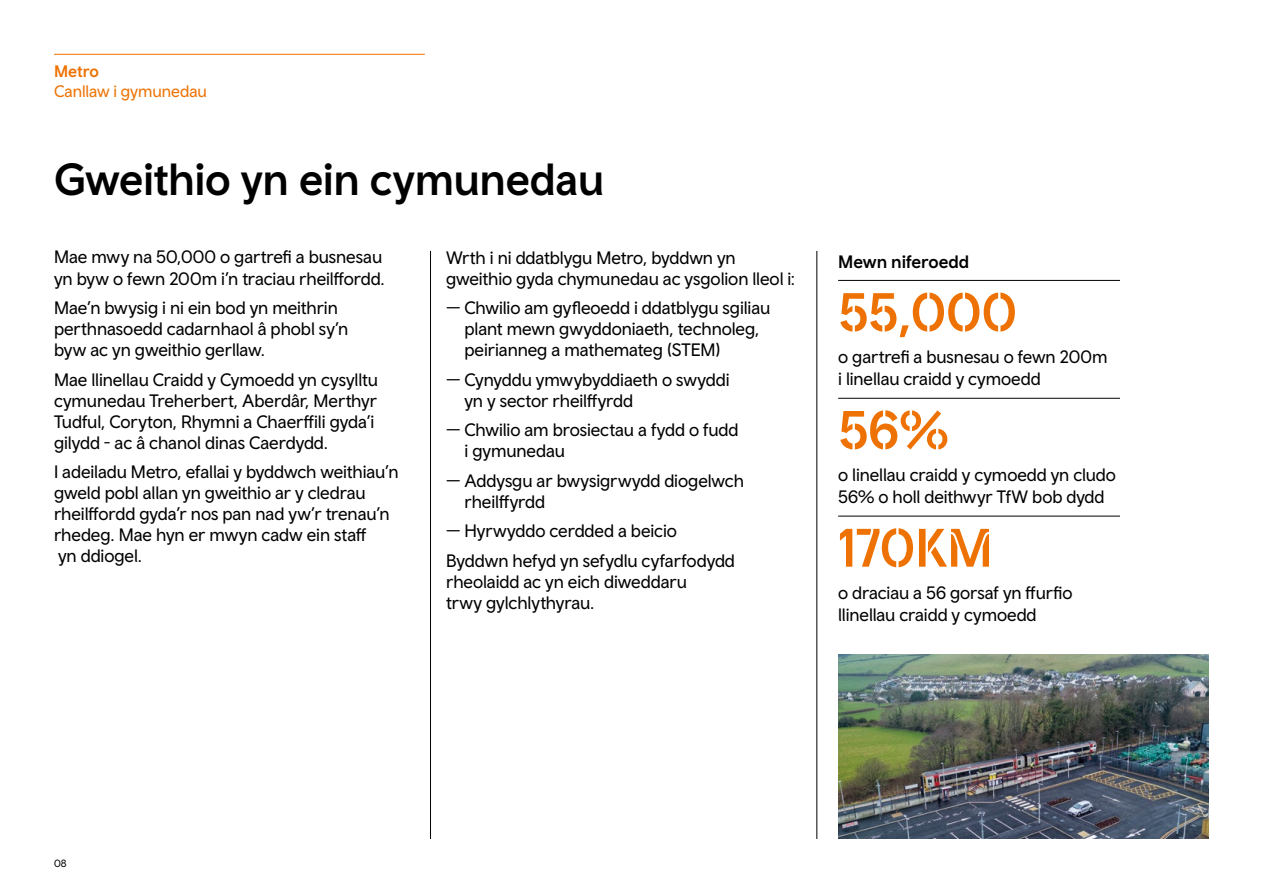
<style>
.page{position:relative;width:1263px;height:893px;background:#fff}
.page>*{position:absolute;margin:0;border:0;box-sizing:border-box;transform-origin:0 0}
.t1{font:500 54px "Cymru Sans Transport";letter-spacing:-.005em;color:#ee7203}
.t2{font:500 45px "Wales Sans Body";letter-spacing:-.01em;color:#000}
.t3{font:18px/21px "Wales Sans Body";letter-spacing:-.005em;color:#000}
.t4{font:500 18px "Wales Sans Body";letter-spacing:-.005em;color:#000}
.t5{font:16.65px "Wales Sans Body";color:#ee7203}
.t6{font:500 16.65px "Wales Sans Body";color:#ee7203}
.t7{font:10.5px "Wales Sans Body";color:#000}
</style>
<div class="page">
<hr style="left:54px;top:54px;width:371px;height:1px;background:#ee7203">
<hr style="left:838px;top:280px;width:282px;height:1px;background:#000">
<hr style="left:838px;top:398px;width:282px;height:1px;background:#000">
<hr style="left:838px;top:516px;width:282px;height:1px;background:#000">
<img style="left:838px;top:655px;width:371px;height:184px">
<hr style="left:430px;top:251px;width:1px;height:588px;background:#000">
<hr style="left:816px;top:251px;width:1px;height:588px;background:#000">
<p class="t6" style="left:54px;top:61px;width:47px">Metro</p>
<p class="t5" style="left:54px;top:81px;width:154px">Canllaw i gymunedau</p>
<h2 class="t2" style="left:54px;top:152px;width:552px">Gweithio yn ein cymunedau</h2>
<p class="t3" style="left:54px;top:246px;width:332px">Mae mwy na 50,000 o gartrefi a busnesau yn byw o fewn 200m i’n traciau rheilffordd.</p>
<p class="t3" style="left:54px;top:297px;width:296px">Mae’n bwysig i ni ein bod yn meithrin perthnasoedd cadarnhaol â phobl sy’n byw ac yn gweithio gerllaw.</p>
<p class="t3" style="left:54px;top:368px;width:325px">Mae llinellau Craidd y Cymoedd yn cysylltu cymunedau Treherbert, Aberdâr, Merthyr Tudful, Coryton, Rhymni a Chaerffili gyda’i gilydd - ac â chanol dinas Caerdydd.</p>
<p class="t3" style="left:54px;top:461px;width:346px">I adeiladu Metro, efallai y byddwch weithiau’n gweld pobl allan yn gweithio ar y cledrau rheilffordd gyda’r nos pan nad yw’r trenau’n rhedeg. Mae hyn er mwyn cadw ein staff<br>yn ddiogel.</p>
<p class="t3" style="left:446px;top:246px;width:351px">Wrth i ni ddatblygu Metro, byddwn yn gweithio gyda chymunedau ac ysgolion lleol i:</p>
<p class="t3" style="left:464px;top:297px;width:307px;text-indent:-18px">— Chwilio am gyfleoedd i ddatblygu sgiliau plant mewn gwyddoniaeth, technoleg, peirianneg a mathemateg (STEM)</p>
<p class="t3" style="left:464px;top:368px;width:267px;text-indent:-18px">— Cynyddu ymwybyddiaeth o swyddi yn y sector rheilffyrdd</p>
<p class="t3" style="left:464px;top:419px;width:276px;text-indent:-18px">— Chwilio am brosiectau a fydd o fudd i gymunedau</p>
<p class="t3" style="left:464px;top:469px;width:281px;text-indent:-18px">— Addysgu ar bwysigrwydd diogelwch rheilffyrdd</p>
<p class="t3" style="left:446px;top:516px;width:290px;line-height:29.5px">— Hyrwyddo cerdded a beicio<br>Byddwn hefyd yn sefydlu cyfarfodydd</p>
<p class="t3" style="left:446px;top:570px;width:242px">rheolaidd ac yn eich diweddaru trwy gylchlythyrau.</p>
<p class="t4" style="left:838px;top:250px;width:132px">Mewn niferoedd</p>
<h1 class="t1" style="left:838px;top:279px;width:180px">55,000</h1>
<p class="t3" style="left:838px;top:346px;width:271px;line-height:21.6px">o gartrefi a busnesau o fewn 200m i linellau craidd y cymoedd</p>
<h1 class="t1" style="left:838px;top:397px;width:112px">56%</h1>
<p class="t3" style="left:838px;top:464px;width:279px;line-height:21.6px">o linellau craidd y cymoedd yn cludo<br>56% o holl deithwyr TfW bob dydd</p>
<h1 class="t1" style="left:838px;top:515px;width:156px">170KM</h1>
<p class="t3" style="left:838px;top:582px;width:236px;line-height:21.6px">o draciau a 56 gorsaf yn ffurfio llinellau craidd y cymoedd</p>
<p class="t7" style="left:54px;top:857px;width:14px">08</p>
</div>
